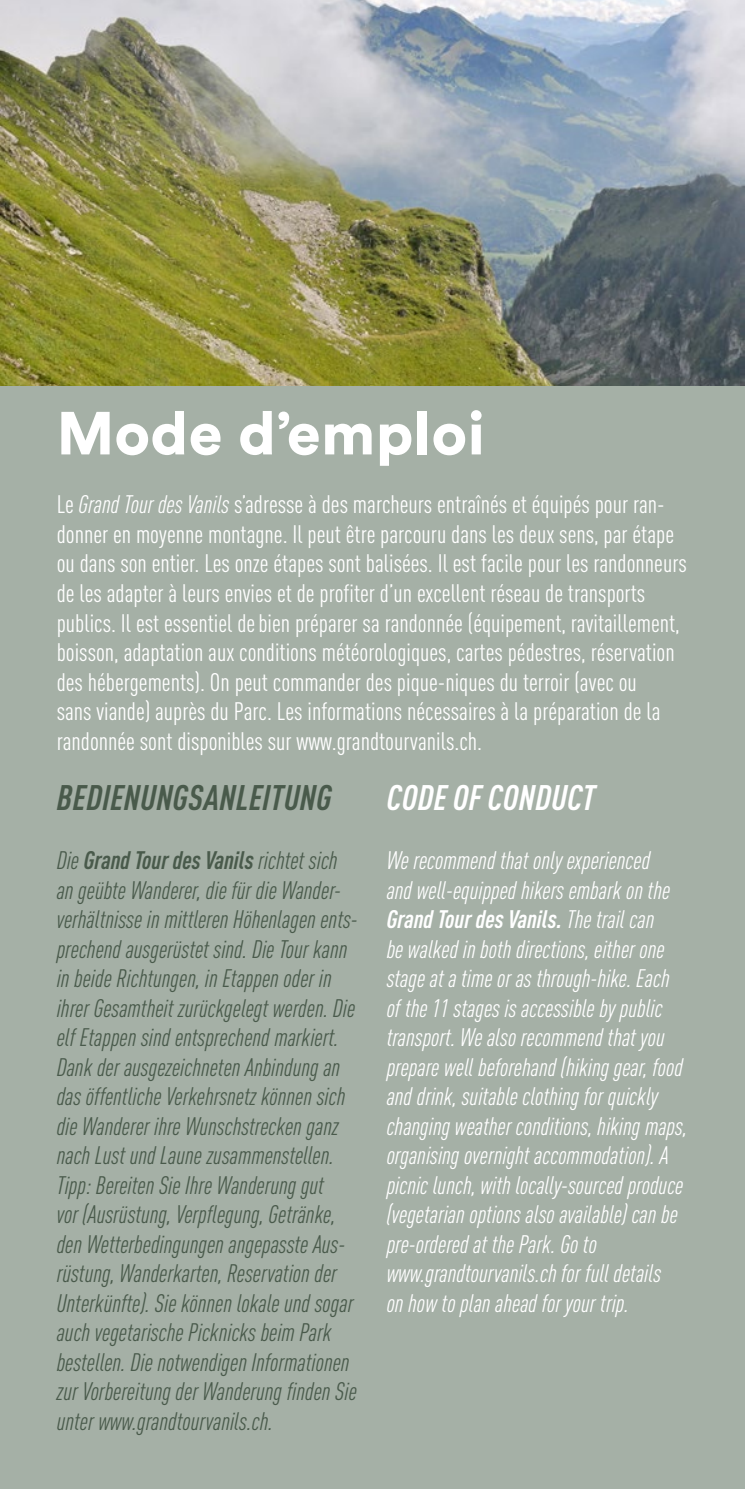
<style>
.page{position:relative;width:745px;height:1489px;background:#fff}
.page>*{position:absolute;margin:0;border:0;box-sizing:border-box;transform-origin:0 0}
.t1{font:900 60px "Circular Std";letter-spacing:.01em;color:#fff}
.t2{font:italic 700 condensed 35px "DIN Pro";letter-spacing:.01em;color:#495a4b}
.t3{font:italic 700 condensed 35px "DIN Pro";letter-spacing:.01em;color:#fff}
.t4{font:italic condensed 25px/29.5px "DIN Pro";color:#495a4b}
.t5{font:condensed 25px/29.5px "DIN Pro";color:#fff}
.t6{font:italic condensed 25px/29.5px "DIN Pro";color:#fff}
.s1{font-style:italic}
.s2{font-weight:700}
</style>
<div class="page">
<div style="left:0;top:0;width:744px;height:1488px;background:#a5b0a6"></div>
<hr style="left:744px;top:0;width:1px;height:1488px;background:#a5b0a6">
<img style="left:0;top:0;width:744px;height:386px">
<h1 class="t1" style="left:57px;top:393px;width:429px">Mode d’emploi</h1>
<p class="t5" style="left:57px;top:488px;width:631px">Le <span class="s1">Grand Tour des Vanils</span> s’adresse à des marcheurs entraînés et équipés pour ran&shy;donner en moyenne montagne. Il peut être parcouru dans les deux sens, par étape ou dans son entier. Les onze étapes sont balisées. Il est facile pour les randonneurs de les adapter à leurs envies et de profiter d’un excellent réseau de transports publics. Il est essentiel debien préparer sa randonnée (équipement, ravitaillement, boisson, adaptation aux conditions météorologiques, cartes pédestres, réservation des hébergements). On peut commander des pique-niques du terroir (avec ou<br>sans viande) auprès du Parc. Les informations nécessaires à la préparation de la randonnée sont disponibles sur www.grandtourvanils.ch.</p>
<h2 class="t2" style="left:57px;top:771px;width:276px">BEDIENUNGSANLEITUNG</h2>
<h2 class="t3" style="left:386px;top:771px;width:209px">CODE OF CONDUCT</h2>
<p class="t4" style="left:57px;top:843px;width:302px">Die <span class="s2">Grand Tour des Vanils</span> richtet sich an geübte Wanderer, die für die Wander&shy;verhältnisse in mittleren Höhenlagen ents&shy;prechend ausgerüstet sind. Die Tour kann in beide Richtungen, in Etappen oder in ihrer Gesamtheit zurückgelegt werden. Die elf Etappen sind entsprechend markiert.<br>Dank der ausgezeichneten Anbindung an das öffentliche Verkehrsnetz können sich die Wanderer ihre Wunschstrecken ganz nach Lust und Laune zusammenstellen.<br>Tipp: Bereiten Sie Ihre Wanderung gut<br>vor (Ausrüstung, Verpflegung, Getränke, den Wetterbedingungen angepasste Aus&shy;rüstung, Wanderkarten, Reservation der Unterkünfte). Sie können lokale und sogar auch vegetarische Picknicks beim Park bestellen. Die notwendigen Informationen zur Vorbereitung der Wanderung finden Sie unter www.grandtourvanils.ch.</p>
<p class="t6" style="left:386px;top:843px;width:302px">We recommend that only experienced<br>and well-equipped hikers embark on the <span class="s2">Grand Tour des Vanils.</span> The trail can<br>be walked in both directions, either one stage at a time or as through-hike. Each of the 11 stages is accessible by public transport. We also recommend that you prepare well beforehand (hiking gear, food and drink, suitable clothing for quickly changing weather conditions, hiking maps, organising overnight accommodation). A picnic lunch, with locally-sourced produce (vegetarian options also available) can be pre-ordered at the Park. Go to www.grandtourvanils.ch for full details<br>on how to plan ahead for your trip.</p>
</div>
